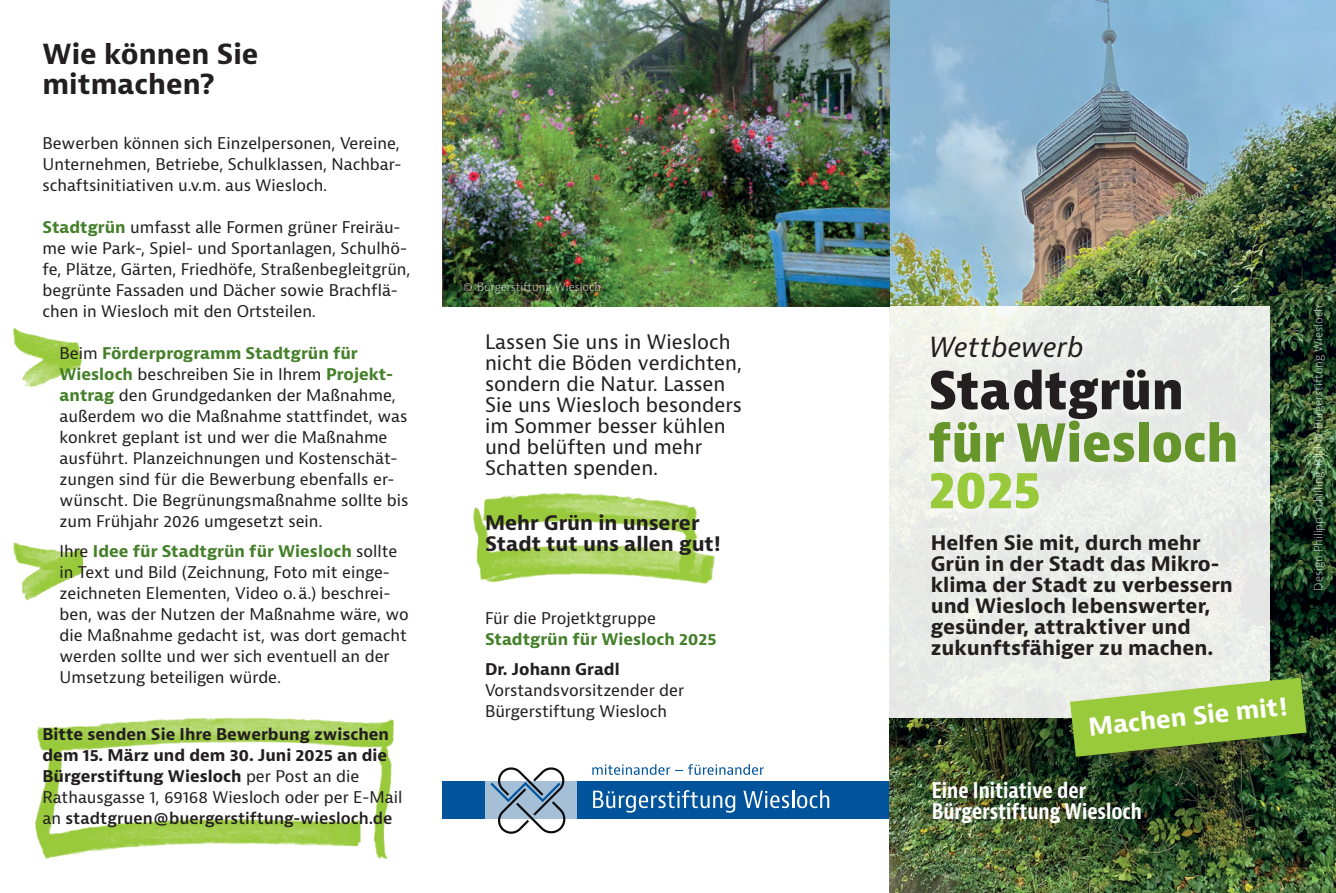
<style>
.page{position:relative;width:1336px;height:893px;background:#fff}
.page>*{position:absolute;margin:0;border:0;box-sizing:border-box;transform-origin:0 0}
.t1{font:700 condensed 51px "Bernina Sans";color:#66952c}
.t2{font:700 condensed 51px "Bernina Sans";color:#231f20}
.t3{font:700 condensed 51px "Bernina Sans";color:#99ca3b}
.t4{font:700 27px/30px "Bernina Sans";color:#231f20}
.t5{font:italic 27px "Bernina Sans";color:#231f20}
.t6{font:700 24px "Bernina Sans";color:#fff}
.t7{font:700 condensed 21px/21px "Bernina Sans";color:#fff}
.t8{font:700 19.5px/21px "Bernina Sans";color:#231f20}
.t9{font:19.5px/21px "Bernina Sans";color:#231f20}
.t10{font:15.75px/21px "Bernina Sans";color:#231f20}
.t11{font:700 15.75px/21px "Bernina Sans";color:#231f20}
.t12{font:700 15.75px "Bernina Sans";color:#45802a}
.t13{font:300 11.25px "Bernina Sans";color:#fff}
.s1{font-weight:700;color:#45802a}
.s2{color:#99ca3b}
.s3{font-weight:400}
.s4{font-weight:600}
</style>
<div class="page">
<img style="left:889px;top:0;width:446px;height:893px">
<img style="left:473px;top:492px;width:242px;height:92px">
<img style="left:13px;top:328px;width:69px;height:59px">
<img style="left:13px;top:542px;width:70px;height:59px">
<img style="left:35px;top:717px;width:360px;height:142px">
<svg style="left:870px;top:306px;width:399px;height:411px;background:#eceeea"></svg>
<img style="left:442px;top:0;width:447px;height:306px">
<div style="left:920px;top:332px;width:323px;height:189px;background:#eef0ec"></div>
<div style="left:442px;top:781px;width:447px;height:37px;background:#01549c"></div>
<svg style="left:592px;top:764px;width:90px;height:11px"></svg>
<svg style="left:688px;top:764px;width:75px;height:11px"></svg>
<svg style="left:485px;top:767px;width:91px;height:67px"></svg>
<svg style="left:593px;top:790px;width:142px;height:23px"></svg>
<svg style="left:743px;top:790px;width:86px;height:18px"></svg>
<div style="left:1064px;top:672px;width:263px;height:107px;background:#231f20;opacity:.25"></div>
<svg style="left:1069px;top:678px;width:237px;height:79px;background:#92b750"></svg>
<h2 class="t4" style="left:43px;top:40px;width:217px">Wie können Sie mitmachen?</h2>
<p class="t10" style="left:43px;top:133px;width:360px;text-align:justify">Bewerben können sich Einzelpersonen, Vereine, Unternehmen, Betriebe, Schulklassen, Nachbar&shy;schaftsinitiativen u.v.m. aus Wiesloch.</p>
<p class="t10" style="left:43px;top:217px;width:369px"><span class="s1">Stadtgrün</span> umfasst alle Formen grüner Freiräu&shy;me wie Park-, Spiel- und Sportanlagen, Schulhö&shy;fe, Plätze, Gärten, Friedhöfe, Straßenbegleitgrün, begrünte Fassaden und Dächer sowie Brachflä&shy;chen in Wiesloch mit den Ortsteilen.</p>
<p class="t10" style="left:60px;top:343px;width:350px;text-indent:-17px"><span class="s2">•</span> Beim <span class="s1">Förderprogramm Stadtgrün für Wiesloch</span> beschreiben Sie in Ihrem <span class="s1">Projekt&shy;antrag</span> den Grundgedanken der Maßnahme, außerdem wo die Maßnahme stattfindet, was konkret geplant ist und wer die Maßnahme ausführt. Planzeichnungen und Kostenschät&shy;zungen sind für die Bewerbung ebenfalls er&shy;wünscht. Die Begrünungsmaßnahme sollte bis zum Frühjahr 2026 umgesetzt sein.</p>
<p class="t10" style="left:60px;top:541px;width:351px;text-indent:-17px"><span class="s2">•</span> Ihre <span class="s1">Idee für Stadtgrün für Wiesloch</span> sollte in Text und Bild (Zeichnung, Foto mit einge&shy;zeichneten Elementen, Video o.ä.) beschrei&shy;ben, was der Nutzen der Maßnahme wäre, wo die Maßnahme gedacht ist, was dort gemacht werden sollte und wer sich eventuell an der Umsetzung beteiligen würde.</p>
<p class="t11" style="left:43px;top:724px;width:361px">Bitte senden Sie Ihre Bewerbung zwischen dem 15. März und dem 30. Juni 2025 an die Bürgerstiftung Wiesloch <span class="s3">per Post an die Rathausgasse 1, 69168 Wiesloch oder per E-Mail an</span> <span class="s4">stadtgruen@buergerstiftung-wiesloch.de</span></p>
<p class="t13" style="left:463px;top:280px;width:139px">© Bürgerstiftung Wiesloch</p>
<p class="t9" style="left:485px;top:332px;width:258px">Lassen Sie uns in Wiesloch nicht die Böden verdichten, sondern die Natur. Lassen<br>Sie uns Wiesloch besonders im Sommer besser kühlen und belüften und mehr<br>Schatten spenden.</p>
<p class="t8" style="left:485px;top:513px;width:237px">Mehr Grün in unserer<br>Stadt tut uns allen gut!</p>
<p class="t10" style="left:485px;top:608px;width:172px">Für die Projetktgruppe</p>
<p class="t12" style="left:485px;top:629px;width:233px">Stadtgrün für Wiesloch 2025</p>
<p class="t11" style="left:485px;top:659px;width:136px">Dr. Johann Gradl</p>
<p class="t10" style="left:485px;top:680px;width:201px">Vorstandsvorsitzender der<br>Bürgerstiftung Wiesloch</p>
<h2 class="t5" style="left:928px;top:329px;width:156px">Wettbewerb</h2>
<h1 class="t2" style="left:928px;top:358px;width:256px">Stadtgrün</h1>
<h1 class="t1" style="left:928px;top:410px;width:311px">für Wiesloch</h1>
<h1 class="t3" style="left:928px;top:457px;width:114px">2025</h1>
<p class="t8" style="left:930px;top:533px;width:304px">Helfen Sie mit, durch mehr<br>Grün in der Stadt das Mikro&shy;klima der Stadt zu verbessern und Wiesloch lebenswerter, gesünder, attraktiver und zukunftsfähiger zu machen.</p>
<h3 class="t6" style="left:1086px;top:712px;width:202px;rotate:-6deg">Machen Sie mit!</h3>
<h3 class="t7" style="left:931px;top:780px;width:212px">Eine Initiative der<br>Bürgerstiftung Wiesloch</h3>
<p class="t13" style="left:1310px;top:590px;width:287px;rotate:-90deg">Design Philipp Schilling, Bild © Bürgerstiftung Wiesloch</p>
</div>
